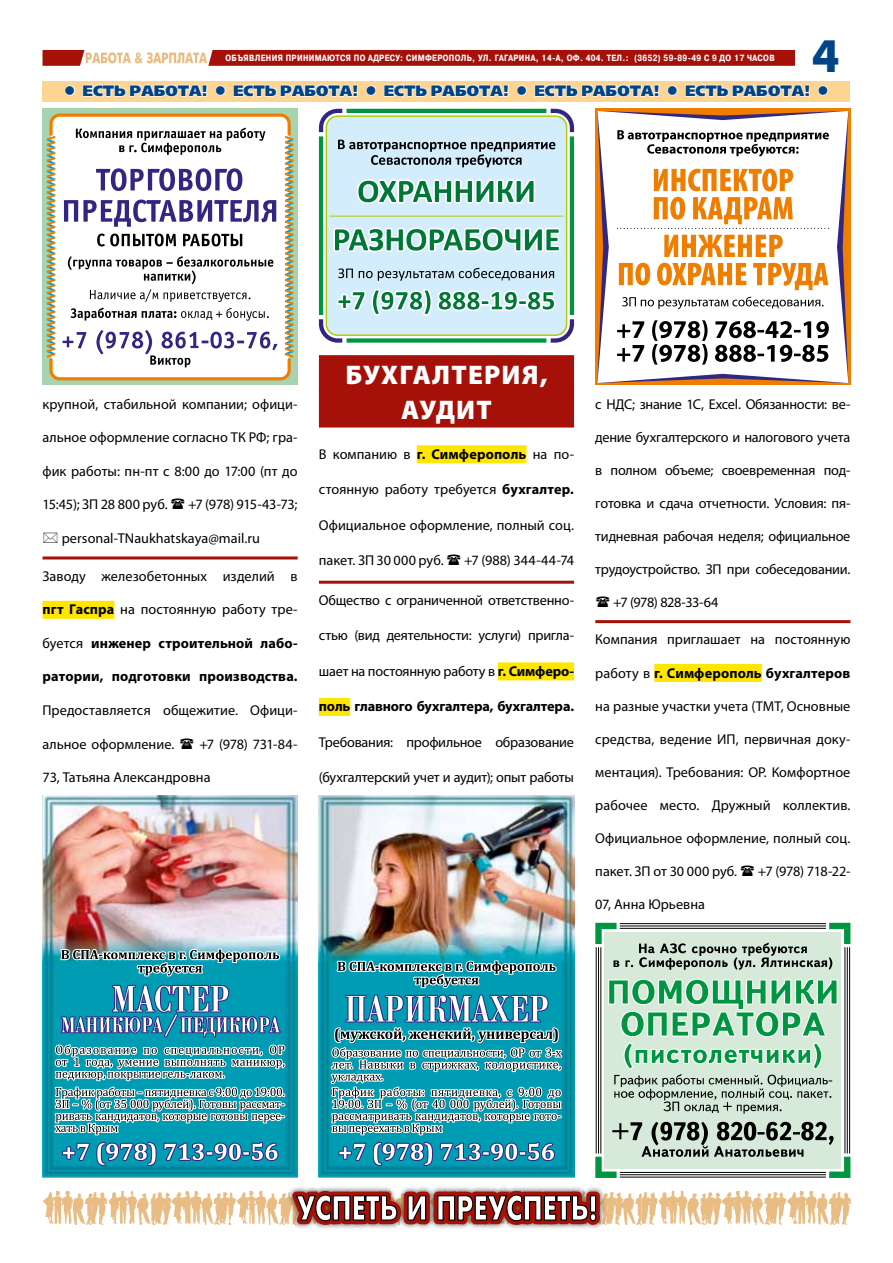
<style>
.page{position:relative;width:893px;height:1263px;background:#fff}
.page>*{position:absolute;margin:0;border:0;box-sizing:border-box;transform-origin:0 0}
.t1{font:45px "Futuris Extra CTT";color:#048}
.t2{font:900 27px/35px "Myriad Pro";letter-spacing:.045em;color:#fff;text-align:center}
.t3{font:15px "Free Set Extra CTT";color:#048}
.t4{font:14.25px "Myriad Pro";color:#000}
.t5{font:700 14.25px "Myriad Pro";letter-spacing:.01em;color:#000}
.t6{font:14.25px "Myriad Pro";letter-spacing:-.02em;color:#000}
.t7{font:700 14.25px "Myriad Pro";letter-spacing:-.01em;color:#000}
.t8{font:14.25px "Myriad Pro";letter-spacing:-.035em;color:#000}
.t9{font:700 9px "Pragmatica Cond C";letter-spacing:.04em;color:#fff}
.s1{font-weight:700}
.s2{font-weight:400}
</style>
<div class="page">
<img style="left:290px;top:1187px;width:312px;height:42px">
<svg style="left:43px;top:1191px;width:808px;height:34px"></svg>
<svg style="left:43px;top:50px;width:751px;height:16px;background:#b3372d"></svg>
<hr style="left:43px;top:556px;width:255px;height:3px;background:#a51008">
<div style="left:43px;top:601px;width:71px;height:18px;background:#ffe600"></div>
<div style="left:319px;top:355px;width:255px;height:38px;background:#a51008"></div>
<div style="left:319px;top:390px;width:255px;height:37px;background:#a51008"></div>
<div style="left:417px;top:445px;width:109px;height:18px;background:#ffe600"></div>
<hr style="left:319px;top:581px;width:255px;height:3px;background:#a51008">
<div style="left:498px;top:662px;width:76px;height:18px;background:#ffe600"></div>
<div style="left:319px;top:698px;width:31px;height:18px;background:#ffe600"></div>
<hr style="left:595px;top:620px;width:255px;height:3px;background:#a51008">
<div style="left:654px;top:664px;width:108px;height:18px;background:#ffe600"></div>
<div style="left:43px;top:81px;width:807px;height:21px;background:#fdd491"></div>
<svg style="left:64px;top:85px;width:11px;height:11px"></svg>
<svg style="left:82px;top:84px;width:126px;height:13px"></svg>
<svg style="left:215px;top:84px;width:143px;height:13px"></svg>
<svg style="left:366px;top:85px;width:11px;height:11px"></svg>
<svg style="left:383px;top:84px;width:126px;height:13px"></svg>
<svg style="left:516px;top:85px;width:11px;height:11px"></svg>
<svg style="left:534px;top:84px;width:126px;height:13px"></svg>
<svg style="left:667px;top:85px;width:11px;height:11px"></svg>
<svg style="left:685px;top:84px;width:125px;height:13px"></svg>
<svg style="left:818px;top:85px;width:11px;height:11px"></svg>
<div style="left:43px;top:109px;width:255px;height:276px;background:#a8d3af"></div>
<svg style="left:49px;top:113px;width:242px;height:268px;background:#f6ddbd"></svg>
<svg style="left:46px;top:128px;width:248px;height:240px;background:#d7d6db"></svg>
<div style="left:595px;top:109px;width:255px;height:276px;background:#ef7d00"></div>
<svg style="left:597px;top:111px;width:251px;height:272px;background:#deccc7"></svg>
<svg style="left:617px;top:130px;width:212px;height:235px;background:#e2cfbb"></svg>
<svg style="left:319px;top:109px;width:255px;height:234px;background:#b0d4cf"></svg>
<hr style="left:330px;top:216px;width:233px;height:1px;background:#afca0b">
<img style="left:43px;top:795px;width:255px;height:383px">
<svg style="left:53px;top:943px;width:234px;height:224px;background:#43a0b4"></svg>
<img style="left:319px;top:795px;width:255px;height:383px">
<svg style="left:330px;top:956px;width:234px;height:211px;background:#40a0b3"></svg>
<svg style="left:595px;top:923px;width:255px;height:255px;fill:#d7ead9"></svg>
<hr style="left:620px;top:925px;width:206px;height:1px;background:#000">
<hr style="left:620px;top:923px;width:206px;height:1px;background:#000">
<hr style="left:620px;top:1174px;width:206px;height:1px;background:#000">
<hr style="left:620px;top:1177px;width:206px;height:1px;background:#000">
<hr style="left:598px;top:947px;width:1px;height:206px;background:#000">
<hr style="left:847px;top:947px;width:1px;height:206px;background:#000">
<hr style="left:620px;top:928px;width:206px;height:1px;background:#000">
<hr style="left:620px;top:1172px;width:206px;height:1px;background:#000">
<hr style="left:596px;top:947px;width:1px;height:206px;background:#000">
<hr style="left:600px;top:947px;width:1px;height:206px;background:#000">
<hr style="left:849px;top:947px;width:1px;height:206px;background:#000">
<hr style="left:844px;top:947px;width:1px;height:206px;background:#000">
<svg style="left:607px;top:943px;width:232px;height:214px;background:#a7c8b1"></svg>
<p class="t9" style="left:225px;top:53px;width:551px">объявления принимаются по адресу: симферополь, ул. гагарина, 14-а, оф. 404. тел.: (3652) 59-89-49 с 9 до 17 часов</p>
<h1 class="t1" style="left:813px;top:31px;width:28px">4</h1>
<p class="t3" style="left:64px;top:82px;width:30px">● ест</p>
<p class="t3" style="left:114px;top:82px;width:65px">ь работа</p>
<p class="t3" style="left:202px;top:82px;width:43px">! ● ест</p>
<p class="t3" style="left:265px;top:82px;width:65px">ь работа</p>
<p class="t3" style="left:352px;top:82px;width:43px">! ● ест</p>
<p class="t3" style="left:415px;top:82px;width:65px">ь работа</p>
<p class="t3" style="left:503px;top:82px;width:43px">! ● ест</p>
<p class="t3" style="left:566px;top:82px;width:65px">ь работа</p>
<p class="t3" style="left:653px;top:82px;width:43px">! ● ест</p>
<p class="t3" style="left:717px;top:82px;width:65px">ь работа</p>
<p class="t3" style="left:804px;top:82px;width:26px">! ●</p>
<p class="t4" style="left:43px;top:395px;width:257px">крупной, стабильной компании; офици-</p>
<p class="t4" style="left:43px;top:429px;width:257px">альное оформление согласно ТК РФ; гра-</p>
<p class="t4" style="left:43px;top:462px;width:257px">фик работы: пн-пт с 8:00 до 17:00 (пт до</p>
<p class="t4" style="left:43px;top:496px;width:127px">15:45); ЗП 28 800 руб.</p>
<p class="t6" style="left:188px;top:496px;width:111px">+7 (978) 915-43-73;</p>
<p class="t4" style="left:62px;top:529px;width:200px">personal-TNaukhatskaya@mail.ru</p>
<p class="t4" style="left:43px;top:567px;width:257px">Заводу железобетонных изделий в</p>
<p class="t4" style="left:43px;top:601px;width:257px"><span class="s1">пгт Гаспра</span> на постоянную работу тре-</p>
<p class="t5" style="left:43px;top:634px;width:257px"><span class="s2">буется</span> инженер строительной лабо-</p>
<p class="t5" style="left:43px;top:667px;width:257px">ратории, подготовки производства.</p>
<p class="t4" style="left:43px;top:701px;width:257px">Предоставляется общежитие. Офици-</p>
<p class="t4" style="left:43px;top:735px;width:133px">альное оформление.</p>
<p class="t4" style="left:199px;top:735px;width:100px">+7 (978) 731-84-</p>
<p class="t4" style="left:43px;top:769px;width:169px">73, Татьяна Александровна</p>
<h2 class="t2" style="left:346px;top:358px;width:204px">Бухгалтерия, аудит</h2>
<p class="t4" style="left:319px;top:445px;width:257px">В компанию в <span class="s1">г. Симферополь</span> на по-</p>
<p class="t4" style="left:319px;top:481px;width:257px">стоянную работу требуется <span class="s1">бухгалтер.</span></p>
<p class="t4" style="left:319px;top:516px;width:257px">Официальное оформление, полный соц.</p>
<p class="t4" style="left:319px;top:552px;width:126px">пакет. ЗП 30 000 руб.</p>
<p class="t4" style="left:464px;top:552px;width:111px">+7 (988) 344-44-74</p>
<p class="t4" style="left:319px;top:591px;width:257px">Общество с ограниченной ответственно-</p>
<p class="t4" style="left:319px;top:627px;width:257px">стью (вид деятельности: услуги) пригла-</p>
<p class="t6" style="left:319px;top:662px;width:257px">шает на постоянную работу в <span class="s1">г. Симферо-</span></p>
<p class="t7" style="left:319px;top:697px;width:257px">поль главного бухгалтера, бухгалтера.</p>
<p class="t4" style="left:319px;top:733px;width:257px">Требования: профильное образование</p>
<p class="t4" style="left:319px;top:769px;width:257px">(бухгалтерский учет и аудит); опыт работы</p>
<p class="t4" style="left:595px;top:395px;width:257px">с НДС; знание 1С, Excel. Обязанности: ве-</p>
<p class="t4" style="left:595px;top:428px;width:257px">дение бухгалтерского и налогового учета</p>
<p class="t4" style="left:595px;top:461px;width:257px">в полном объеме; своевременная под-</p>
<p class="t4" style="left:595px;top:494px;width:257px">готовка и сдача отчетности. Условия: пя-</p>
<p class="t4" style="left:595px;top:527px;width:257px">тидневная рабочая неделя; официальное</p>
<p class="t4" style="left:595px;top:560px;width:257px">трудоустройство. ЗП при собеседовании.</p>
<p class="t8" style="left:613px;top:593px;width:107px">+7 (978) 828-33-64</p>
<p class="t4" style="left:595px;top:631px;width:257px">Компания приглашает на постоянную</p>
<p class="t5" style="left:595px;top:663px;width:257px"><span class="s2">работу в</span> г. Симферополь бухгалтеров</p>
<p class="t4" style="left:595px;top:697px;width:257px">на разные участки учета (ТМТ, Основные</p>
<p class="t4" style="left:595px;top:730px;width:257px">средства, ведение ИП, первичная доку-</p>
<p class="t4" style="left:595px;top:763px;width:257px">ментация). Требования: ОР. Комфортное</p>
<p class="t4" style="left:595px;top:796px;width:257px">рабочее место. Дружный коллектив.</p>
<p class="t4" style="left:595px;top:829px;width:257px">Официальное оформление, полный соц.</p>
<p class="t4" style="left:595px;top:862px;width:143px">пакет. ЗП от 30 000 руб.</p>
<p class="t4" style="left:758px;top:862px;width:94px">+7 (978) 718-22-</p>
<p class="t4" style="left:595px;top:895px;width:111px">07, Анна Юрьевна</p>
</div>
